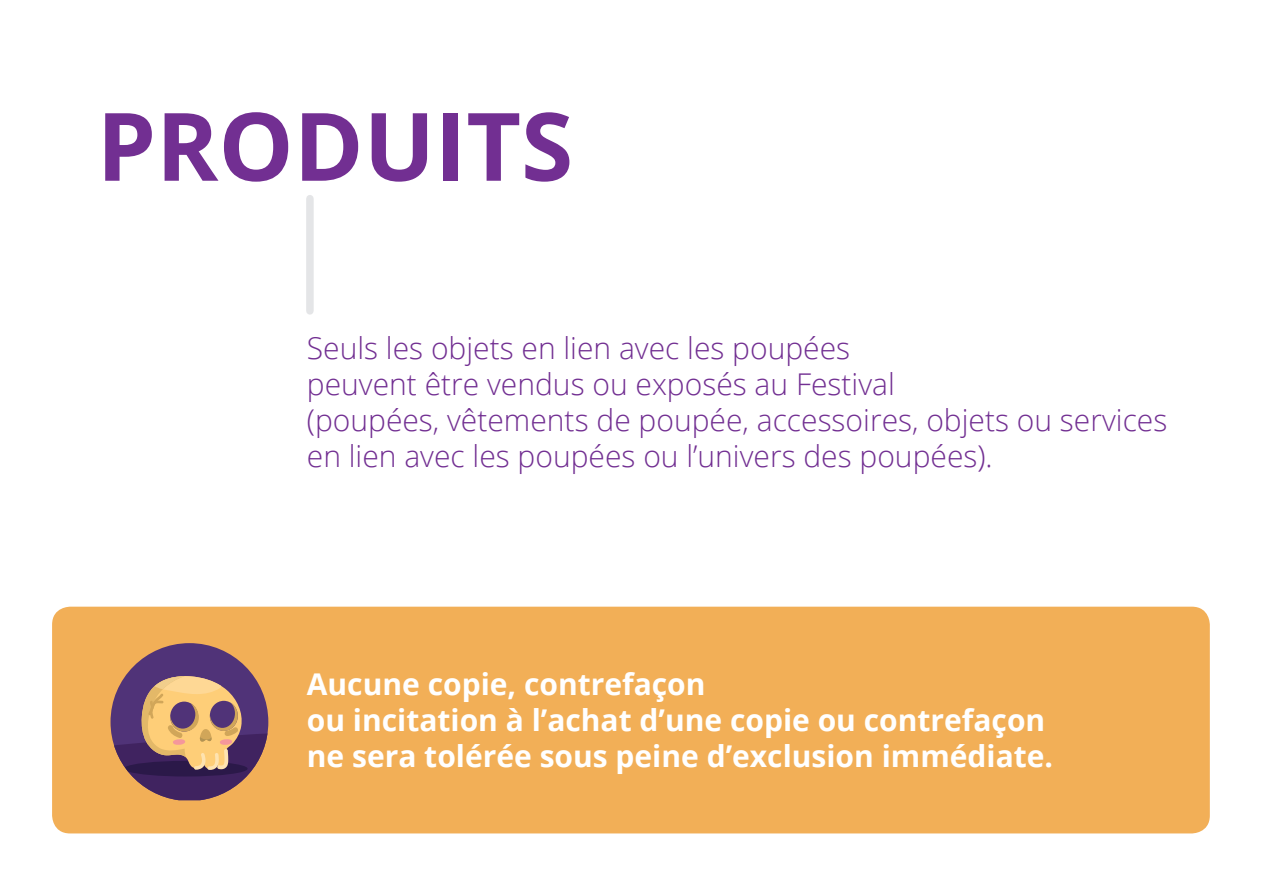
<style>
.page{position:relative;width:1263px;height:893px;background:#fff}
.page>*{position:absolute;margin:0;border:0;box-sizing:border-box;transform-origin:0 0}
.t1{font:700 94.5px "Open Sans";color:#722f92}
.t2{font:300 30px/36px "Open Sans";color:#722f92}
.t3{font:700 30px/36px "Open Sans";color:#fff}
</style>
<div class="page">
<div style="left:306px;top:199px;width:8px;height:112px;background:#e4e5e7"></div>
<div style="left:52px;top:607px;width:1158px;height:226px;background:#f2af57;border-radius:18px"></div>
<svg style="left:111px;top:643px;width:157px;height:157px"></svg>
<h1 class="t1" style="left:97px;top:80px;width:478px">PRODUITS</h1>
<p class="t2" style="left:307px;top:329px;width:862px">Seuls les objets en lien avec les poupées<br>peuvent être vendus ou exposés au Festival<br>(poupées, vêtements de poupée, accessoires, objets ou services en lien avec les poupées ou l’univers des poupées).</p>
<p class="t3" style="left:307px;top:665px;width:748px">Aucune copie, contrefaçon<br>ou incitation à l’achat d’une copie ou contrefaçon ne sera tolérée sous peine d’exclusion immédiate.</p>
</div>
